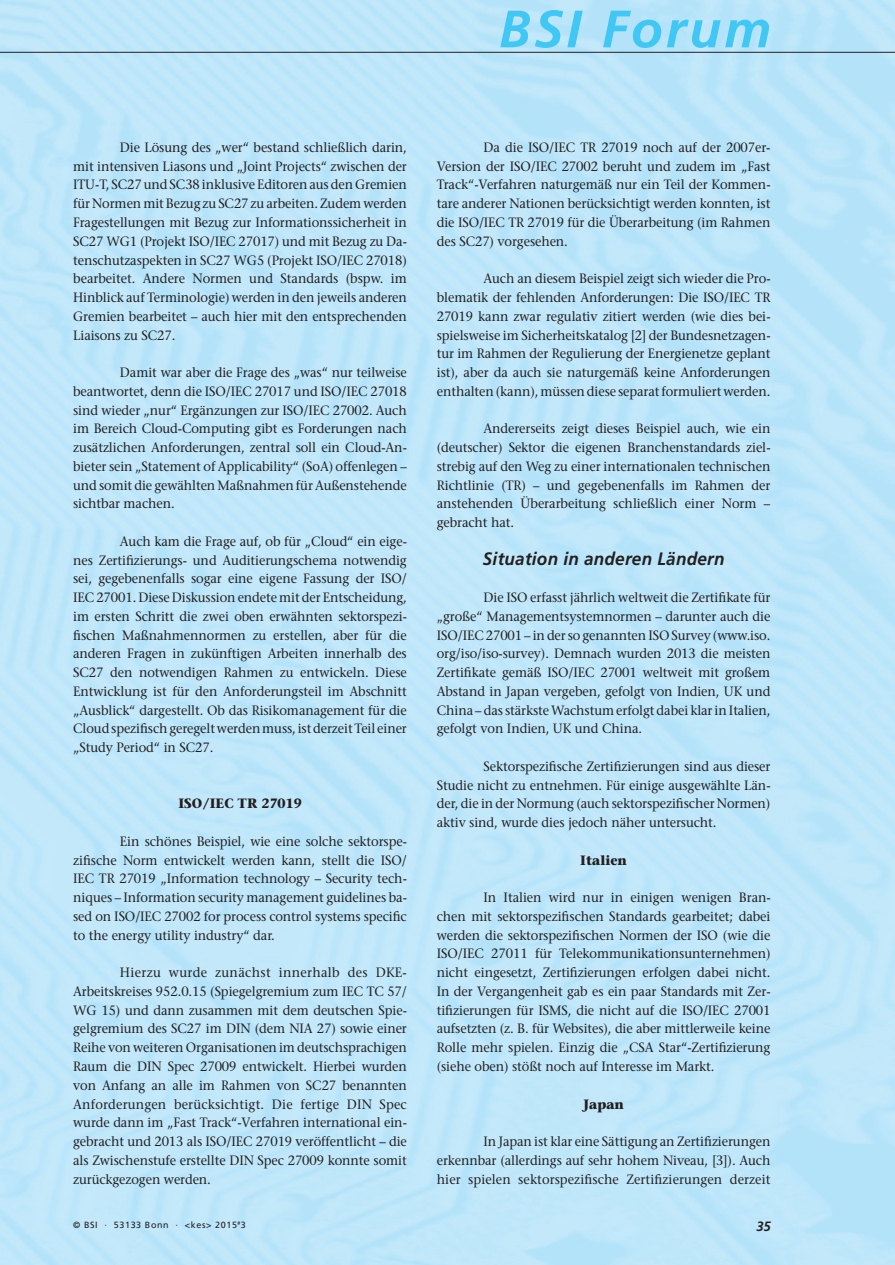
<style>
.page{position:relative;width:895px;height:1265px;background:#fff}
.page>*{position:absolute;margin:0;border:0;box-sizing:border-box;transform-origin:0 0}
.t1{font:italic 700 52.5px "Frutiger";letter-spacing:.055em;color:#40c7f4}
.t2{font:italic 700 18px "Frutiger";letter-spacing:.015em;color:#231f20;scale:.95 1}
.t3{font:13.5px/18.8px "Stone Serif";letter-spacing:-.01em;color:#231f20;text-align:justify;scale:.95 1}
.t4{font:700 13.5px "Stone Serif";color:#231f20;scale:.95 1}
.t5{font:italic 700 13.5px "Frutiger";color:#231f20;scale:.95 1}
.t6{font:9px "Frutiger";letter-spacing:.065em;color:#231f20}
</style>
<div class="page">
<hr style="left:0;top:52px;width:895px;height:1px;background:#231f20">
<h1 class="t1" style="left:499px;top:-2px;width:273px">BSI Forum</h1>
<p class="t3" style="left:73px;top:138px;width:353px;text-indent:47px">Die Lösung des „wer“ bestand schließlich darin, mit intensiven Liasons und „Joint Projects“ zwischen der ITU-T, SC27 und SC38 inklusive Editoren aus den Gremien für Normen mit Bezug zu SC27 zu arbeiten. Zudem werden Fragestellungen mit Bezug zur Informationssicherheit in SC27 WG1 (Projekt ISO/IEC 27017) und mit Bezug zu Da&shy;tenschutzaspekten in SC27 WG5 (Projekt ISO/IEC 27018) bearbeitet. Andere Normen und Standards (bspw. im Hinblick auf Terminologie) werden in den jeweils anderen Gremien bearbeitet – auch hier mit den entsprechenden Liaisons zu SC27.</p>
<p class="t3" style="left:73px;top:363px;width:353px;text-indent:47px">Damit war aber die Frage des „was“ nur teilweise beantwortet, denn die ISO/IEC 27017 und ISO/IEC 27018 sind wieder „nur“ Ergänzungen zur ISO/IEC 27002. Auch im Bereich Cloud-Computing gibt es Forderungen nach zusätzlichen Anforderungen, zentral soll ein Cloud-An&shy;bieter sein „Statement of Applicability“ (SoA) offenlegen – und somit die gewählten Maßnahmen für Außenstehende sichtbar machen.</p>
<p class="t3" style="left:73px;top:532px;width:353px;text-indent:47px">Auch kam die Frage auf, ob für „Cloud“ ein eige&shy;nes Zertifizierungs- und Auditierungschema notwendig sei, gegebenenfalls sogar eine eigene Fassung der ISO/ IEC 27001. Diese Diskussion endete mit der Entscheidung, im ersten Schritt die zwei oben erwähnten sektorspezi&shy;fischen Maßnahmennormen zu erstellen, aber für die anderen Fragen in zukünftigen Arbeiten innerhalb des SC27 den notwendigen Rahmen zu entwickeln. Diese Entwicklung ist für den Anforderungsteil im Abschnitt „Ausblick“ dargestellt. Ob das Risikomanagement für die Cloud spezifisch geregelt werden muss, ist derzeit Teil einer „Study Period“ in SC27.</p>
<p class="t4" style="left:178px;top:795px;width:131px">ISO/IEC TR 27019</p>
<p class="t3" style="left:73px;top:832px;width:353px;text-indent:47px">Ein schönes Beispiel, wie eine solche sektorspe&shy;zifische Norm entwickelt werden kann, stellt die ISO/ IEC TR 27019 „Information technology – Security tech&shy;niques – Information security management guidelines ba&shy;sed on ISO/IEC 27002 for process control systems specific to the energy utility industry“ dar.</p>
<p class="t3" style="left:73px;top:963px;width:353px;text-indent:47px">Hierzu wurde zunächst innerhalb des DKE-Arbeitskreises 952.0.15 (Spiegelgremium zum IEC TC 57/ WG 15) und dann zusammen mit dem deutschen Spie&shy;gelgremium des SC27 im DIN (dem NIA 27) sowie einer Reihe von weiteren Organisationen im deutschsprachigen Raum die DIN Spec 27009 entwickelt. Hierbei wurden von Anfang an alle im Rahmen von SC27 benannten Anforderungen berücksichtigt. Die fertige DIN Spec wurde dann im „Fast Track“-Verfahren international ein&shy;gebracht und 2013 als ISO/IEC 27019 veröffentlicht – die als Zwischenstufe erstellte DIN Spec 27009 konnte somit zurückgezogen werden.</p>
<p class="t3" style="left:437px;top:138px;width:353px;text-indent:47px">Da die ISO/IEC TR 27019 noch auf der 2007er-Version der ISO/IEC 27002 beruht und zudem im „Fast Track“-Verfahren naturgemäß nur ein Teil der Kommen&shy;tare anderer Nationen berücksichtigt werden konnten, ist die ISO/IEC TR 27019 für die Überarbeitung (im Rahmen des SC27) vorgesehen.</p>
<p class="t3" style="left:437px;top:269px;width:353px;text-indent:47px">Auch an diesem Beispiel zeigt sich wieder die Pro&shy;blematik der fehlenden Anforderungen: Die ISO/IEC TR 27019 kann zwar regulativ zitiert werden (wie dies bei&shy;spielsweise im Sicherheitskatalog [2] der Bundesnetzagen&shy;tur im Rahmen der Regulierung der Energienetze geplant ist), aber da auch sie naturgemäß keine Anforderungen enthalten (kann), müssen diese separat formuliert werden.</p>
<p class="t3" style="left:437px;top:419px;width:353px;text-indent:47px">Andererseits zeigt dieses Beispiel auch, wie ein (deutscher) Sektor die eigenen Branchenstandards ziel&shy;strebig auf den Weg zu einer internationalen technischen Richtlinie (TR) – und gegebenenfalls im Rahmen der anstehenden Überarbeitung schließlich einer Norm – gebracht hat.</p>
<h2 class="t2" style="left:483px;top:548px;width:256px">Situation in anderen Ländern</h2>
<p class="t3" style="left:437px;top:588px;width:353px;text-indent:47px">Die ISO erfasst jährlich weltweit die Zertifikate für „große“ Managementsystemnormen – darunter auch die ISO/IEC 27001 – in der so genannten ISO Survey (www.iso. org/iso/iso-survey). Demnach wurden 2013 die meisten Zertifikate gemäß ISO/IEC 27001 weltweit mit großem Abstand in Japan vergeben, gefolgt von Indien, UK und China – das stärkste Wachstum erfolgt dabei klar in Italien, gefolgt von Indien, UK und China.</p>
<p class="t3" style="left:437px;top:757px;width:353px;text-indent:47px">Sektorspezifische Zertifizierungen sind aus dieser Studie nicht zu entnehmen. Für einige ausgewählte Län&shy;der, die in der Normung (auch sektorspezifischer Normen) aktiv sind, wurde dies jedoch näher untersucht.</p>
<p class="t4" style="left:580px;top:851px;width:51px">Italien</p>
<p class="t3" style="left:437px;top:888px;width:353px;text-indent:47px">In Italien wird nur in einigen wenigen Bran&shy;chen mit sektorspezifischen Standards gearbeitet; dabei werden die sektorspezifischen Normen der ISO (wie die ISO/IEC 27011 für Telekommunikationsunternehmen) nicht eingesetzt, Zertifizierungen erfolgen dabei nicht.<br>In der Vergangenheit gab es ein paar Standards mit Zer&shy;tifizierungen für ISMS, die nicht auf die ISO/IEC 27001 aufsetzten (z. B. für Websites), die aber mittlerweile keine Rolle mehr spielen. Einzig die „CSA Star“-Zertifizierung (siehe oben) stößt noch auf Interesse im Markt.</p>
<p class="t4" style="left:583px;top:1095px;width:44px">Japan</p>
<p class="t3" style="left:437px;top:1132px;width:353px;text-indent:47px">In Japan ist klar eine Sättigung an Zertifizierungen erkennbar (allerdings auf sehr hohem Niveau, [3]). Auch hier spielen sektorspezifische Zertifizierungen derzeit</p>
<p class="t6" style="left:73px;top:1219px;width:174px">© BSI · 53133 Bonn · &lt;kes&gt; 2015<sup>#</sup>3</p>
<p class="t5" style="left:756px;top:1218px;width:17px">35</p>
</div>
